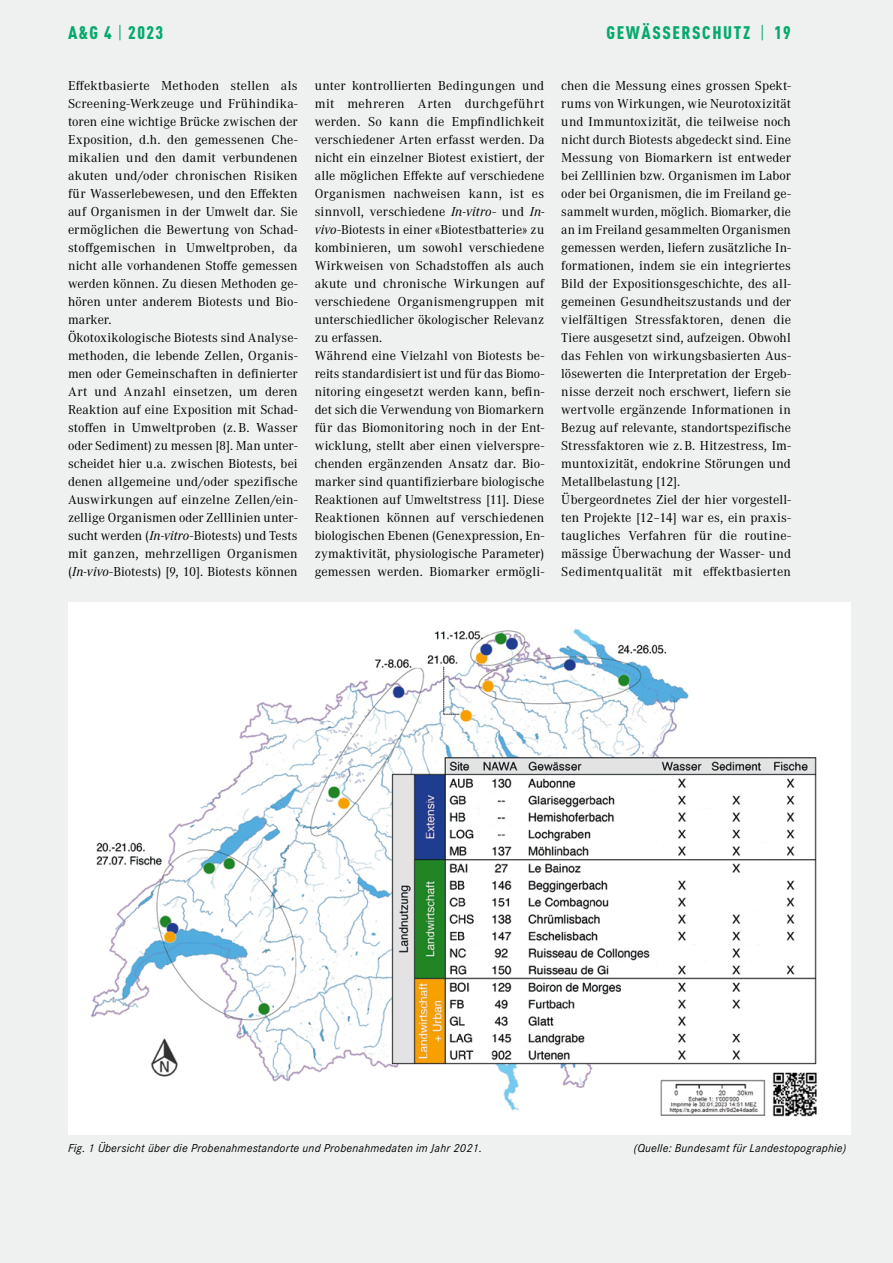
<style>
.page{position:relative;width:893px;height:1263px;background:#eff0f0}
.page>*{position:absolute;margin:0;border:0;box-sizing:border-box;transform-origin:0 0}
.t1{font:900 condensed 18px "DINOT";letter-spacing:.09em;color:#04aa6c}
.t2{font:13.5px/18px "Corporate A";letter-spacing:.005em;color:#000}
.t3{font:italic 12px "Corporate S";letter-spacing:.015em;color:#000}
.s1{font-weight:400}
.s2{font-style:italic}
</style>
<div class="page">
<img style="left:68px;top:603px;width:782px;height:531px">
<h1 class="t1" style="left:68px;top:22px;width:97px">A&amp;G 4 <span class="s1">|</span> 2023</h1>
<h1 class="t1" style="left:606px;top:22px;width:186px">GEWÄSSERSCHUTZ <span class="s1">|</span> 19</h1>
<p class="t2" style="left:68px;top:76px;width:231px">Effektbasierte Methoden stellen als Screening-Werkzeuge und Frühindika&shy;toren eine wichtige Brücke zwischen der Exposition, d.h. den gemessenen Che&shy;mikalien und den damit verbundenen akuten und/oder chronischen Risiken für Wasserlebewesen, und den Effekten auf Organismen in der Umwelt dar. Sie ermöglichen die Bewertung von Schad&shy;stoffgemischen in Umweltproben, da nicht alle vorhandenen Stoffe gemessen werden können. Zu diesen Methoden ge&shy;hören unter anderem Biotests und Bio&shy;marker.<br>Ökotoxikologische Biotests sind Analyse&shy;methoden, die lebende Zellen, Organis&shy;men oder Gemeinschaften in definierter Art und Anzahl einsetzen, um deren Reaktion auf eine Exposition mit Schad&shy;stoffen in Umweltproben (z. B. Wasser oder Sediment) zu messen [8]. Man unter&shy;scheidet hier u.a. zwischen Biotests, bei denen allgemeine und/oder spezifische Auswirkungen auf einzelne Zellen/ein&shy;zellige Organismen oder Zelllinien unter&shy;sucht werden (<span class="s2">In-vitro</span>-Biotests) und Tests mit ganzen, mehrzelligen Organismen (<span class="s2">In-vivo</span>-Biotests) [9, 10]. Biotests können</p>
<p class="t2" style="left:315px;top:76px;width:231px">unter kontrollierten Bedingungen und mit mehreren Arten durchgeführt werden. So kann die Empfindlichkeit verschiedener Arten erfasst werden. Da nicht ein einzelner Biotest existiert, der alle möglichen Effekte auf verschiedene Organismen nachweisen kann, ist es sinnvoll, verschiedene <span class="s2">In-vitro</span>- und <span class="s2">In&shy;vivo</span>-Biotests in einer «Biotestbatterie» zu kombinieren, um sowohl verschiedene Wirkweisen von Schadstoffen als auch akute und chronische Wirkungen auf verschiedene Organismengruppen mit unterschiedlicher ökologischer Relevanz zu erfassen.<br>Während eine Vielzahl von Biotests be&shy;reits standardisiert ist und für das Biomo&shy;nitoring eingesetzt werden kann, befin&shy;det sich die Verwendung von Biomarkern für das Biomonitoring noch in der Ent&shy;wicklung, stellt aber einen vielverspre&shy;chenden ergänzenden Ansatz dar. Bio&shy;marker sind quantifizierbare biologische Reaktionen auf Umweltstress [11]. Diese Reaktionen können auf verschiedenen biologischen Ebenen (Genexpression, En&shy;zymaktivität, physiologische Parameter) gemessen werden. Biomarker ermögli-</p>
<p class="t2" style="left:561px;top:76px;width:231px">chen die Messung eines grossen Spekt&shy;rums von Wirkungen, wie Neurotoxizität und Immuntoxizität, die teilweise noch nicht durch Biotests abgedeckt sind. Eine Messung von Biomarkern ist entweder bei Zelllinien bzw. Organismen im Labor oder bei Organismen, die im Freiland ge&shy;sammelt wurden, möglich. Biomarker, die an im Freiland gesammelten Organismen gemessen werden, liefern zusätzliche In&shy;formationen, indem sie ein integriertes Bild der Expositionsgeschichte, des all&shy;gemeinen Gesundheitszustands und der vielfältigen Stressfaktoren, denen die Tiere ausgesetzt sind, aufzeigen. Obwohl das Fehlen von wirkungsbasierten Aus&shy;lösewerten die Interpretation der Ergeb&shy;nisse derzeit noch erschwert, liefern sie wertvolle ergänzende Informationen in Bezug auf relevante, standortspezifische Stressfaktoren wie z. B. Hitzestress, Im&shy;muntoxizität, endokrine Störungen und Metallbelastung [12].<br>Übergeordnetes Ziel der hier vorgestell&shy;ten Projekte [12–14] war es, ein praxis&shy;taugliches Verfahren für die routine&shy;mässige Überwachung der Wasser- und Sedimentqualität mit effektbasierten</p>
<p class="t3" style="left:68px;top:1139px;width:416px">Fig. 1 Übersicht über die Probenahmestandorte und Probenahmedaten im Jahr 2021.</p>
<p class="t3" style="left:634px;top:1139px;width:214px">(Quelle: Bundesamt für Landestopographie)</p>
</div>
